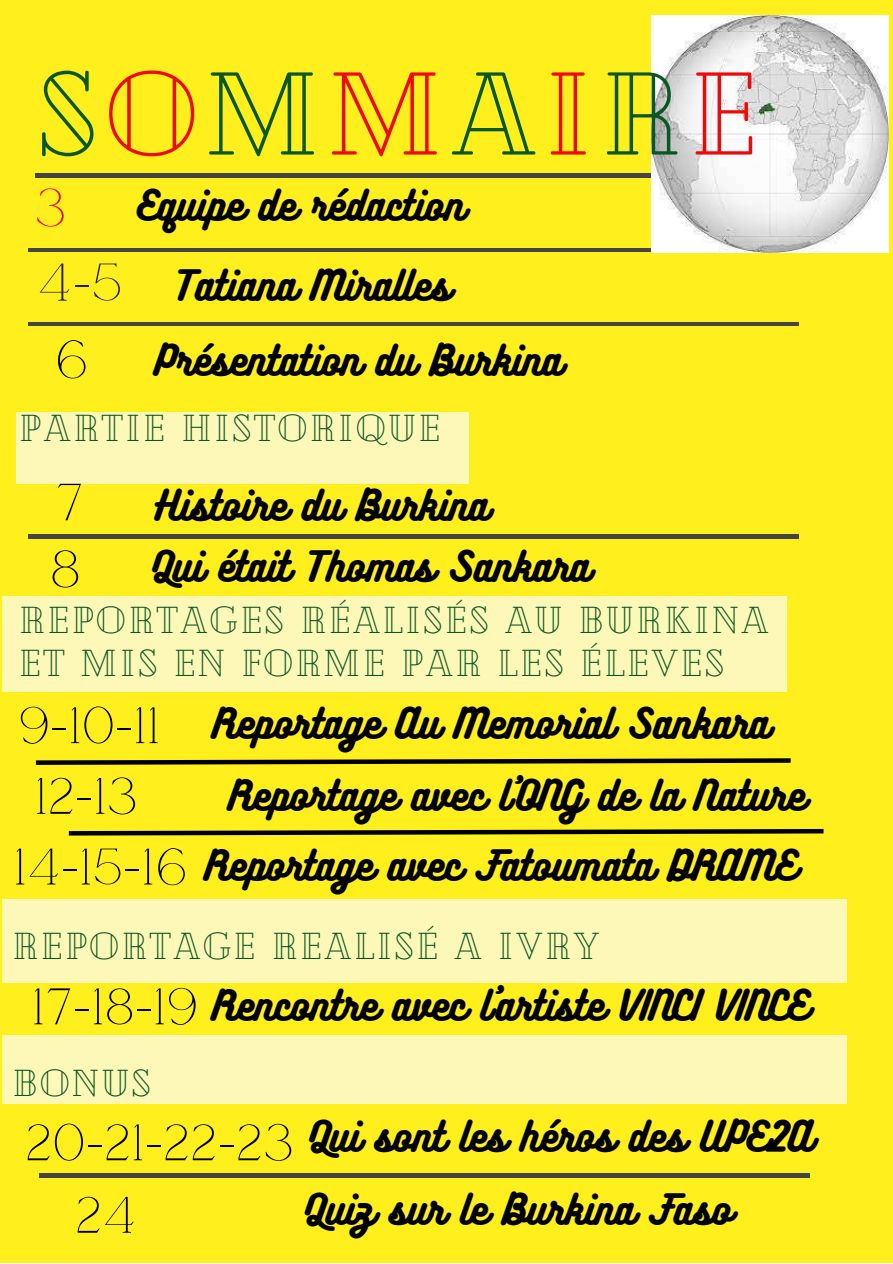
<style>
.page{position:relative;width:893px;height:1264px;background:#fff}
.page>*{position:absolute;margin:0;border:0;box-sizing:border-box;transform-origin:0 0}
.t1{font:117.3px "Cheque";letter-spacing:.07em;color:#095822}
.t2{font:52.5px "Calgary";color:#000}
.t3{font:52.5px "Calgary";color:#ef0a0a}
.t4{font:50.7px/70.7px "Calgary";color:#000;text-align:center}
.t5{font:37.5px "Bukhari Script";color:#000}
.t6{font:37.5px/42.8px "Cheque";letter-spacing:.07em;color:#095822}
.s1{color:#ef0a0a}
.s2{font-family:"Calgary";font-size:52.5px;color:#222}
</style>
<div class="page">
<div style="left:0;top:0;width:892px;height:1262px;background:#ffef1d"></div>
<hr style="left:35px;top:174px;width:770px;height:3px;background:#444440">
<hr style="left:29px;top:248px;width:769px;height:4px;background:#444440">
<hr style="left:29px;top:322px;width:769px;height:3px;background:#444440">
<hr style="left:39px;top:1173px;width:770px;height:4px;background:#444440">
<hr style="left:28px;top:534px;width:770px;height:4px;background:#444440">
<img style="left:651px;top:16px;width:237px;height:237px">
<svg style="left:35px;top:758px;width:756px;height:7px"></svg>
<svg style="left:68px;top:829px;width:756px;height:7px"></svg>
<div style="left:16px;top:412px;width:452px;height:72px;background:#fdf8b8"></div>
<div style="left:2px;top:596px;width:784px;height:96px;background:#fdf8b8"></div>
<div style="left:2px;top:898px;width:844px;height:84px;background:#fdf8b8"></div>
<div style="left:2px;top:1035px;width:844px;height:68px;background:#fdf8b8"></div>
<h1 class="t1" style="left:37px;top:37px;width:721px">S<span class="s1">O</span>M<span class="s1">M</span>A<span class="s1">I</span>R<span class="s1">E</span></h1>
<h2 class="t3" style="left:35px;top:179px;width:33px">3</h2>
<p class="t5" style="left:37px;top:261px;width:415px"><span class="s2">4-5</span> Tatiana Miralles</p>
<p class="t5" style="left:137px;top:181px;width:329px">Equipe de rédaction</p>
<h2 class="t2" style="left:54px;top:330px;width:35px">6</h2>
<p class="t5" style="left:154px;top:336px;width:409px">Présentation du Burkina</p>
<p class="t6" style="left:19px;top:404px;width:422px">PARTIE HISTORIQUE</p>
<h2 class="t2" style="left:55px;top:473px;width:30px">7</h2>
<p class="t5" style="left:155px;top:481px;width:335px">Histoire du Burkina</p>
<h2 class="t2" style="left:50px;top:540px;width:32px">8</h2>
<p class="t5" style="left:150px;top:542px;width:441px">Qui était Thomas Sankara</p>
<p class="t6" style="left:19px;top:596px;width:750px">REPORTAGES RÉALISÉS AU BURKINA<br>ET MIS EN FORME PAR LES ÉLEVES</p>
<h3 class="t4" style="left:18px;top:692px;width:143px">9-10-11</h3>
<h3 class="t4" style="left:13px;top:763px;width:175px">12-13<br>14-15-16</h3>
<p class="t5" style="left:212px;top:698px;width:558px">Reportage Au Memorial Sankara</p>
<p class="t5" style="left:228px;top:770px;width:579px">Reportage avec l'ONG de la Nature</p>
<p class="t5" style="left:204px;top:841px;width:593px">Reportage avec Fatoumata DRAME</p>
<p class="t6" style="left:12px;top:922px;width:588px">REPORTAGE REALISÉ A IVRY</p>
<h3 class="t4" style="left:32px;top:973px;width:168px">17-18-19</h3>
<p class="t5" style="left:212px;top:981px;width:598px">Rencontre avec l'artiste VINCI VINCE</p>
<p class="t6" style="left:12px;top:1059px;width:140px">BONUS</p>
<h3 class="t4" style="left:75px;top:1108px;width:220px;line-height:72.4px;text-align:left;text-indent:-50px">20-21-22-23<br>24</h3>
<p class="t5" style="left:307px;top:1111px;width:507px">Qui sont les héros des UPE2A</p>
<p class="t5" style="left:303px;top:1184px;width:430px">Quiz sur le Burkina Faso</p>
</div>
